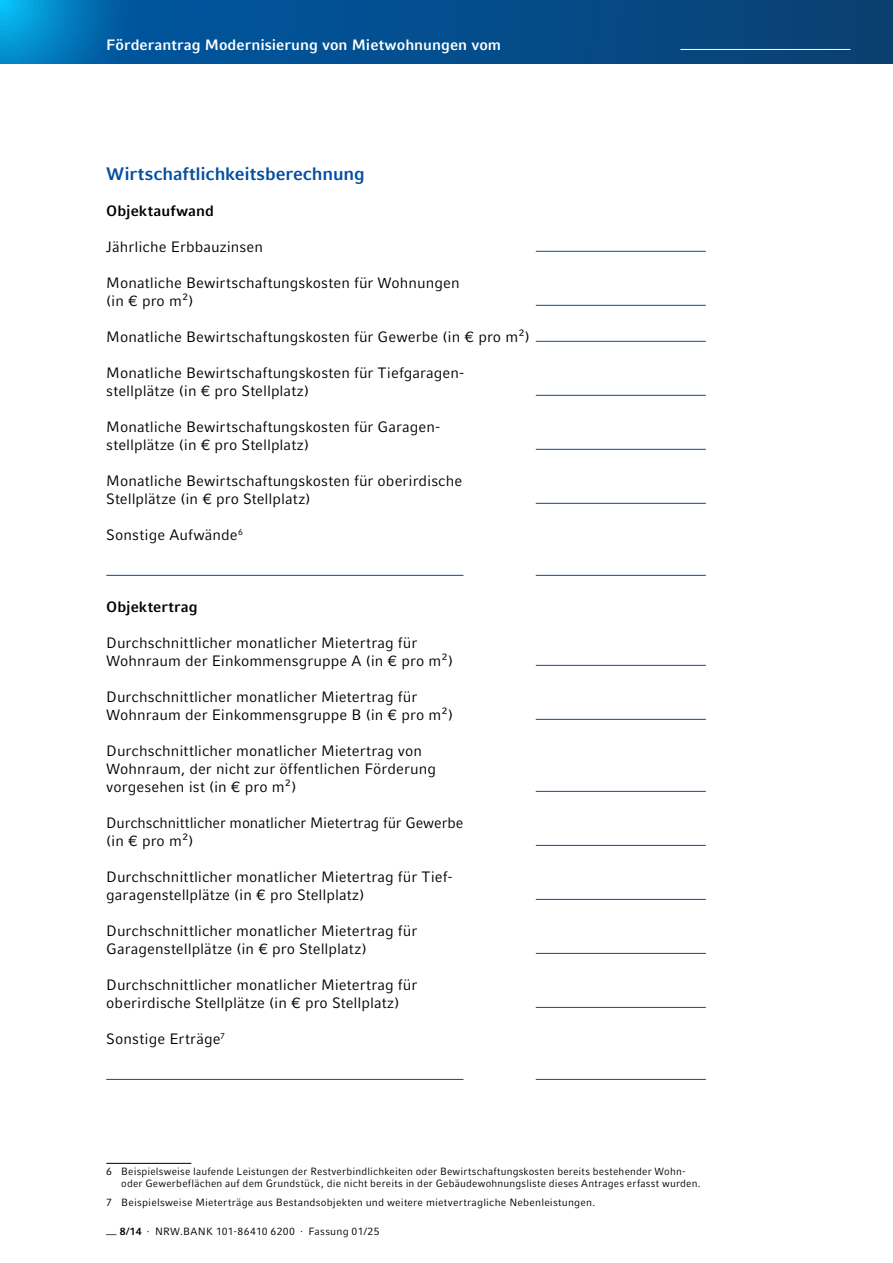
<style>
.page{position:relative;width:893px;height:1263px;background:#fff}
.page>*{position:absolute;margin:0;border:0;box-sizing:border-box;transform-origin:0 0}
.HL_Kapitel_HL{font:700 18px "Compatil Fact LT Pro";letter-spacing:-.01em;color:#024da1}
.G_G__LZ{font:15px/18px "Compatil Fact LT Pro";letter-spacing:.005em;color:#000}
.t1{font:700 15px "Compatil Fact LT Pro";color:#fff}
.G_G_Bold_LZ{font:700 15px "Compatil Fact LT Pro";letter-spacing:.005em;color:#000}
.Fuss_Norm_End_Fußnote{font:10.5px/12px "Compatil Fact LT Pro";letter-spacing:.02em;color:#000}
.s1{font-weight:700}
</style>
<div class="page">
<svg style="left:0;top:0;width:893px;height:64px;background:#045290"></svg>
<hr style="left:680px;top:49px;width:170px;height:1px;background:#fff">
<hr style="left:536px;top:251px;width:170px;height:1px;background:#024da1">
<hr style="left:536px;top:305px;width:170px;height:1px;background:#024da1">
<hr style="left:536px;top:341px;width:170px;height:1px;background:#024da1">
<hr style="left:536px;top:395px;width:170px;height:1px;background:#024da1">
<hr style="left:536px;top:449px;width:170px;height:1px;background:#024da1">
<hr style="left:536px;top:503px;width:170px;height:1px;background:#024da1">
<hr style="left:106px;top:575px;width:357px;height:1px;background:#024da1">
<hr style="left:536px;top:575px;width:170px;height:1px;background:#024da1">
<hr style="left:536px;top:665px;width:170px;height:1px;background:#024da1">
<hr style="left:536px;top:719px;width:170px;height:1px;background:#024da1">
<hr style="left:536px;top:791px;width:170px;height:1px;background:#024da1">
<hr style="left:536px;top:845px;width:170px;height:1px;background:#024da1">
<hr style="left:536px;top:899px;width:170px;height:1px;background:#024da1">
<hr style="left:536px;top:953px;width:170px;height:1px;background:#024da1">
<hr style="left:536px;top:1007px;width:170px;height:1px;background:#024da1">
<hr style="left:106px;top:1079px;width:357px;height:1px;background:#024da1">
<hr style="left:536px;top:1079px;width:170px;height:1px;background:#024da1">
<hr style="left:106px;top:1163px;width:85px;height:1px;background:#000">
<p class="t1" style="left:106px;top:36px;width:396px">Förderantrag Modernisierung von Mietwohnungen vom</p>
<h2 class="HL_Kapitel_HL" style="left:106px;top:163px;width:260px">Wirtschaftlichkeitsberechnung</h2>
<p class="G_G_Bold_LZ" style="left:106px;top:202px;width:109px">Objektaufwand</p>
<p class="G_G__LZ" style="left:106px;top:237px;width:158px">Jährliche Erbbauzinsen</p>
<p class="G_G__LZ" style="left:106px;top:273px;width:355px">Monatliche Bewirtschaftungskosten für Wohnungen (in € pro m²)</p>
<p class="G_G__LZ" style="left:106px;top:327px;width:425px">Monatliche Bewirtschaftungskosten für Gewerbe (in € pro m²)</p>
<p class="G_G__LZ" style="left:106px;top:363px;width:360px">Monatliche Bewirtschaftungskosten für Tiefgaragen&shy;stellplätze (in € pro Stellplatz)</p>
<p class="G_G__LZ" style="left:106px;top:417px;width:336px">Monatliche Bewirtschaftungskosten für Garagen&shy;stellplätze (in € pro Stellplatz)</p>
<p class="G_G__LZ" style="left:106px;top:471px;width:357px">Monatliche Bewirtschaftungskosten für oberirdische<br>Stellplätze (in € pro Stellplatz)</p>
<p class="G_G__LZ" style="left:106px;top:525px;width:138px">Sonstige Aufwände<sup>6</sup></p>
<p class="G_G_Bold_LZ" style="left:106px;top:598px;width:93px">Objektertrag</p>
<p class="G_G__LZ" style="left:106px;top:633px;width:348px">Durchschnittlicher monatlicher Mietertrag für<br>Wohnraum der Einkommensgruppe A (in € pro m²)</p>
<p class="G_G__LZ" style="left:106px;top:687px;width:348px">Durchschnittlicher monatlicher Mietertrag für<br>Wohnraum der Einkommensgruppe B (in € pro m²)</p>
<p class="G_G__LZ" style="left:106px;top:741px;width:331px">Durchschnittlicher monatlicher Mietertrag von<br>Wohnraum, der nicht zur öffentlichen Förderung vorgesehen ist (in € pro m²)</p>
<p class="G_G__LZ" style="left:106px;top:813px;width:359px">Durchschnittlicher monatlicher Mietertrag für Gewerbe (in € pro m²)</p>
<p class="G_G__LZ" style="left:106px;top:867px;width:348px">Durchschnittlicher monatlicher Mietertrag für Tief&shy;garagenstellplätze (in € pro Stellplatz)</p>
<p class="G_G__LZ" style="left:106px;top:921px;width:312px">Durchschnittlicher monatlicher Mietertrag für<br>Garagenstellplätze (in € pro Stellplatz)</p>
<p class="G_G__LZ" style="left:106px;top:975px;width:312px">Durchschnittlicher monatlicher Mietertrag für oberirdische Stellplätze (in € pro Stellplatz)</p>
<p class="G_G__LZ" style="left:106px;top:1029px;width:120px">Sonstige Erträge<sup>7</sup></p>
<p class="Fuss_Norm_End_Fußnote" style="left:121px;top:1166px;width:581px;text-indent:-15px">6 Beispielsweise laufende Leistungen der Restverbindlichkeiten oder Bewirtschaftungskosten bereits bestehender Wohn&shy;oder Gewerbeflächen auf dem Grundstück, die nicht bereits in der Gebäudewohnungsliste dieses Antrages erfasst wurden.</p>
<p class="Fuss_Norm_End_Fußnote" style="left:106px;top:1196px;width:491px">7 Beispielsweise Mieterträge aus Bestandsobjekten und weitere mietvertragliche Nebenleistungen.</p>
<p class="Fuss_Norm_End_Fußnote" style="left:106px;top:1225px;width:275px">— <span class="s1">8/14</span> · NRW.BANK 101-86410 6200 · Fassung 01/25</p>
</div>
